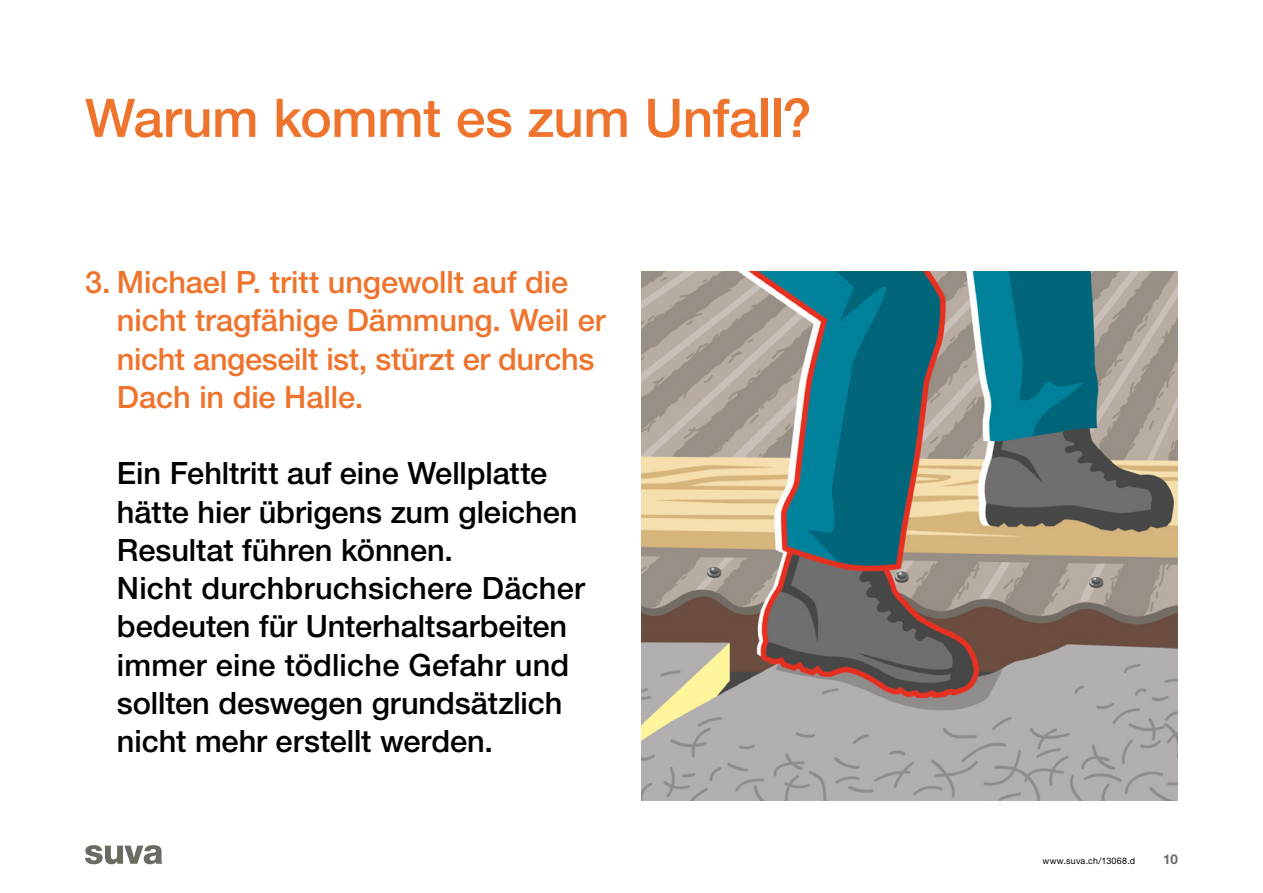
<style>
.page{position:relative;width:1263px;height:893px;background:#fff}
.page>*{position:absolute;margin:0;border:0;box-sizing:border-box;transform-origin:0 0}
.t1{font:500 53.25px "Helvetica Neue LT Std";letter-spacing:-.005em;color:#ee742d}
.t2{font:500 30.75px/38.2px "Helvetica Neue LT Std";color:#000}
.t3{font:500 30.75px/38.2px "Helvetica Neue LT Std";letter-spacing:-.005em;color:#ee742d}
.t4{font:700 13.5px "Helvetica Neue LT Std";color:#6d6a63}
.t5{font:9px "Helvetica Neue LT Std";letter-spacing:.025em;color:#000}
</style>
<div class="page">
<svg style="left:85px;top:845px;width:77px;height:19px"></svg>
<img style="left:641px;top:271px;width:537px;height:529px">
<h1 class="t1" style="left:85px;top:86px;width:728px">Warum kommt es zum Unfall?</h1>
<p class="t3" style="left:117px;top:263px;width:490px;text-indent:-32px">3. Michael P. tritt ungewollt auf die nicht tragfähige Dämmung. Weil er nicht angeseilt ist, stürzt er durchs<br>Dach in die Halle.</p>
<p class="t2" style="left:117px;top:454px;width:469px">Ein Fehltritt auf eine Wellplatte hätte hier übrigens zum gleichen<br>Resultat führen können.<br>Nicht durchbruchsichere Dächer bedeuten für Unterhaltsarbeiten immer eine tödliche Gefahr und sollten deswegen grundsätzlich nicht mehr erstellt werden.</p>
<p class="t5" style="left:1042px;top:856px;width:94px">www.suva.ch/13068.d</p>
<p class="t4" style="left:1163px;top:851px;width:16px">10</p>
</div>
